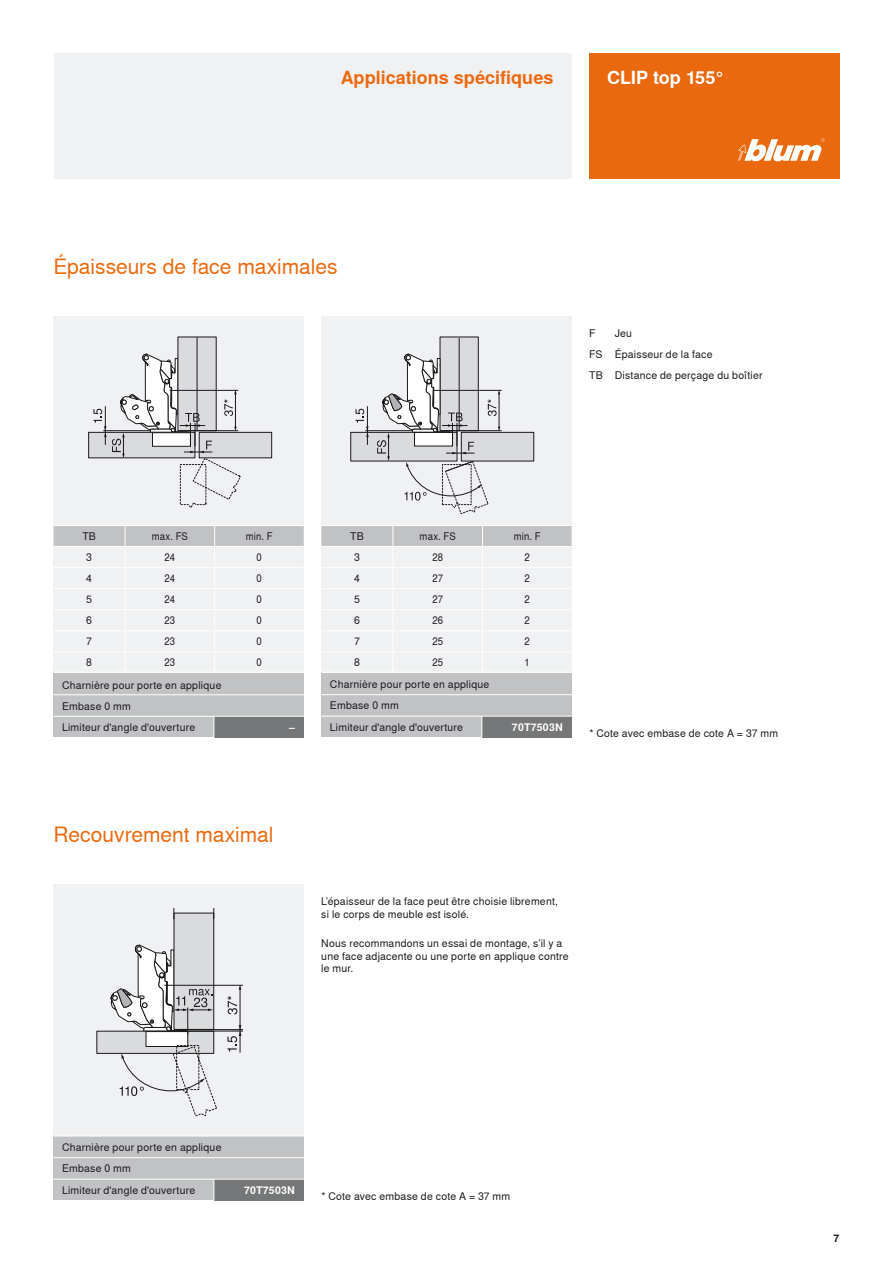
<style>
.page{position:relative;width:893px;height:1263px;background:#fff}
.page>*{position:absolute;margin:0;border:0;box-sizing:border-box;transform-origin:0 0}
.t1{font:21px "Nimbus Sans Global";letter-spacing:-.005em;color:#eb690e}
.t2{font:700 18px "Nimbus Sans Global";color:#eb690e}
.t3{font:700 18px "Nimbus Sans Global";color:#fff}
.t4{font:10.5px/21px "Nimbus Sans Global";letter-spacing:.02em;color:#1b181c}
.t5{font:10.5px "Nimbus Sans Global";letter-spacing:.02em;color:#1b181c;scale:.91 1}
.t6{font:700 10.5px "Nimbus Sans Global";letter-spacing:.025em;color:#fff}
.t7{font:700 10.5px "Nimbus Sans Global";color:#1b181c}
</style>
<div class="page">
<div style="left:321px;top:316px;width:250px;height:356px;background:#f0f1f2"></div>
<div style="left:54px;top:884px;width:250px;height:256px;background:#f0f1f2"></div>
<div style="left:321px;top:673px;width:250px;height:64px;background:#c1c2c4"></div>
<div style="left:54px;top:1136px;width:250px;height:64px;background:#c1c2c4"></div>
<svg style="left:350px;top:336px;width:185px;height:178px"></svg>
<div style="left:589px;top:54px;width:250px;height:125px;background:#eb690e"></div>
<div style="left:54px;top:54px;width:517px;height:125px;background:#f0f1f2"></div>
<svg style="left:738px;top:138px;width:87px;height:23px"></svg>
<div style="left:482px;top:716px;width:89px;height:21px;background:#757778"></div>
<div style="left:214px;top:1179px;width:90px;height:21px;background:#757778"></div>
<svg style="left:321px;top:526px;width:250px;height:146px"></svg>
<hr style="left:321px;top:525px;width:72px;height:1px;background:#fff">
<hr style="left:393px;top:525px;width:89px;height:1px;background:#fff">
<hr style="left:482px;top:525px;width:89px;height:1px;background:#fff">
<hr style="left:54px;top:1136px;width:250px;height:1px;background:#fff">
<hr style="left:321px;top:694px;width:251px;height:1px;background:#fff">
<hr style="left:321px;top:716px;width:251px;height:1px;background:#fff">
<svg style="left:54px;top:316px;width:250px;height:800px"></svg>
<svg style="left:481px;top:716px;width:1px;height:21px"></svg>
<hr style="left:53px;top:1157px;width:251px;height:1px;background:#fff">
<hr style="left:53px;top:1179px;width:251px;height:1px;background:#fff">
<svg style="left:214px;top:1179px;width:1px;height:21px"></svg>
<h2 class="t2" style="left:341px;top:64px;width:214px">Applications spécifiques</h2>
<h2 class="t3" style="left:607px;top:64px;width:119px">CLIP top 155°</h2>
<h1 class="t1" style="left:54px;top:250px;width:285px">Épaisseurs de face maximales</h1>
<p class="t4" style="left:589px;top:322px;width:175px;text-indent:26px">Jeu<br>FS Épaisseur de la face<br>TB Distance de perçage du boîtier</p>
<p class="t4" style="left:589px;top:322px;width:8px">F</p>
<p class="t4" style="left:82px;top:525px;width:15px">TB</p>
<p class="t5" style="left:152px;top:528px;width:41px">max. FS</p>
<p class="t5" style="left:246px;top:528px;width:31px">min. F</p>
<p class="t4" style="left:86px;top:546px;width:7px">3</p>
<p class="t5" style="left:165px;top:549px;width:13px">24</p>
<p class="t5" style="left:257px;top:549px;width:7px">0</p>
<p class="t4" style="left:86px;top:567px;width:7px">4</p>
<p class="t5" style="left:165px;top:570px;width:13px">24</p>
<p class="t5" style="left:257px;top:570px;width:7px">0</p>
<p class="t4" style="left:86px;top:588px;width:7px">5</p>
<p class="t5" style="left:165px;top:591px;width:13px">24</p>
<p class="t5" style="left:257px;top:591px;width:7px">0</p>
<p class="t4" style="left:86px;top:609px;width:7px">6</p>
<p class="t5" style="left:164px;top:612px;width:13px">23</p>
<p class="t5" style="left:257px;top:612px;width:7px">0</p>
<p class="t4" style="left:86px;top:630px;width:7px">7</p>
<p class="t5" style="left:164px;top:633px;width:13px">23</p>
<p class="t5" style="left:257px;top:633px;width:7px">0</p>
<p class="t4" style="left:86px;top:652px;width:7px">8</p>
<p class="t5" style="left:164px;top:655px;width:13px">23</p>
<p class="t5" style="left:257px;top:655px;width:7px">0</p>
<p class="t4" style="left:350px;top:525px;width:15px">TB</p>
<p class="t5" style="left:420px;top:528px;width:41px">max. FS</p>
<p class="t5" style="left:514px;top:528px;width:31px">min. F</p>
<p class="t4" style="left:354px;top:546px;width:7px">3</p>
<p class="t5" style="left:432px;top:549px;width:13px">28</p>
<p class="t5" style="left:525px;top:549px;width:7px">2</p>
<p class="t4" style="left:354px;top:567px;width:7px">4</p>
<p class="t5" style="left:432px;top:570px;width:13px">27</p>
<p class="t5" style="left:525px;top:570px;width:7px">2</p>
<p class="t4" style="left:354px;top:588px;width:7px">5</p>
<p class="t5" style="left:432px;top:591px;width:13px">27</p>
<p class="t5" style="left:525px;top:591px;width:7px">2</p>
<p class="t4" style="left:354px;top:609px;width:7px">6</p>
<p class="t5" style="left:432px;top:612px;width:13px">26</p>
<p class="t5" style="left:525px;top:612px;width:7px">2</p>
<p class="t4" style="left:354px;top:630px;width:7px">7</p>
<p class="t5" style="left:432px;top:633px;width:13px">25</p>
<p class="t5" style="left:525px;top:633px;width:7px">2</p>
<p class="t4" style="left:354px;top:652px;width:7px">8</p>
<p class="t5" style="left:432px;top:655px;width:13px">25</p>
<p class="t5" style="left:525px;top:655px;width:7px">1</p>
<p class="t4" style="left:62px;top:674px;width:161px">Charnière pour porte en applique</p>
<p class="t4" style="left:330px;top:674px;width:161px">Charnière pour porte en applique</p>
<p class="t4" style="left:62px;top:695px;width:70px">Embase 0 mm</p>
<p class="t4" style="left:330px;top:695px;width:70px">Embase 0 mm</p>
<p class="t4" style="left:62px;top:716px;width:135px">Limiteur d'angle d'ouverture</p>
<p class="t4" style="left:330px;top:716px;width:135px">Limiteur d'angle d'ouverture</p>
<p class="t6" style="left:289px;top:719px;width:7px">–</p>
<p class="t6" style="left:512px;top:719px;width:53px">70T7503N</p>
<p class="t4" style="left:589px;top:722px;width:190px">* Cote avec embase de cote A = 37 mm</p>
<h1 class="t1" style="left:54px;top:819px;width:221px">Recouvrement maximal</h1>
<p class="t4" style="left:321px;top:895px;width:238px;line-height:12.6px">L’épaisseur de la face peut être choisie librement, si le corps de meuble est isolé.</p>
<p class="t4" style="left:321px;top:937px;width:249px;line-height:12.6px">Nous recommandons un essai de montage, s’il y a une face adjacente ou une porte en applique contre le mur.</p>
<p class="t4" style="left:62px;top:1137px;width:161px">Charnière pour porte en applique<br>Embase 0 mm<br>Limiteur d'angle d'ouverture</p>
<p class="t6" style="left:244px;top:1182px;width:53px">70T7503N</p>
<p class="t4" style="left:321px;top:1185px;width:190px">* Cote avec embase de cote A = 37 mm</p>
<p class="t7" style="left:833px;top:1230px;width:7px">7</p>
</div>
